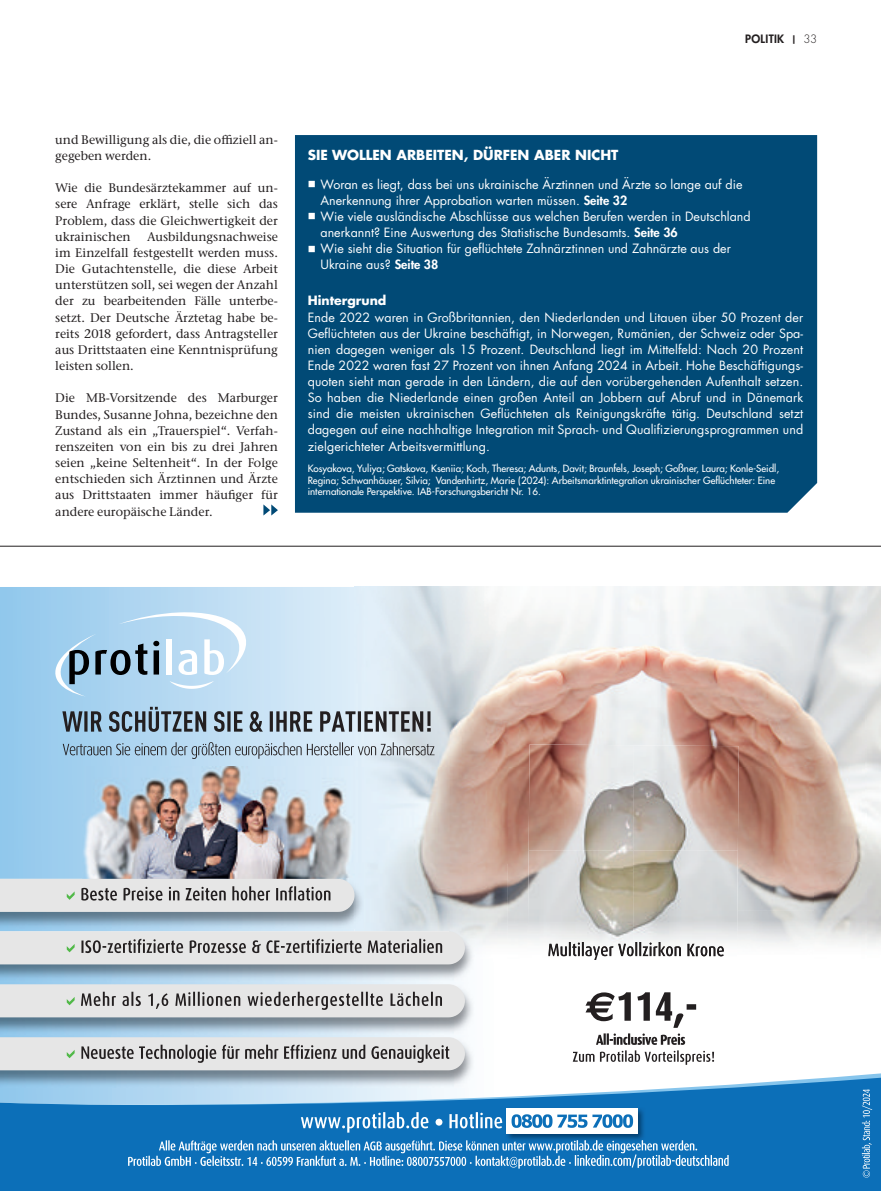
<style>
.page{position:relative;width:881px;height:1191px;background:#fff}
.page>*{position:absolute;margin:0;border:0;box-sizing:border-box;transform-origin:0 0}
.t1{font:700 13.5px "Futura LT Pro";color:#fff}
.t2{font:12.45px/16.2px "Futura LT Pro";color:#fff}
.t3{font:500 12.45px/16.2px "Stone Serif ITC Pro";color:#231f20;text-align:justify}
.t4{font:700 12.45px "Futura LT Pro";color:#fff}
.t5{font:800 11.25px "Futura LT Pro";letter-spacing:.03em;color:#231f20}
.t6{font:500 9.75px/11.2px "Futura LT Pro";color:#fff}
.s1{font-weight:300}
.s2{font-weight:800}
</style>
<div class="page">
<hr style="left:0;top:546px;width:880px;height:1px;background:#231f20">
<svg style="left:263px;top:504px;width:15px;height:11px"></svg>
<svg style="left:0;top:587px;width:715px;height:478px"></svg>
<img style="left:354px;top:587px;width:459px;height:180px">
<img style="left:813px;top:587px;width:53px;height:366px">
<img style="left:354px;top:767px;width:194px;height:191px">
<img style="left:738px;top:767px;width:76px;height:143px">
<svg style="left:0;top:1076px;width:880px;height:115px;background:#3286c4"></svg>
<svg style="left:128px;top:1140px;width:600px;height:28px;background:#438fc7"></svg>
<svg style="left:861px;top:1089px;width:10px;height:88px"></svg>
<svg style="left:435px;top:1118px;width:7px;height:7px"></svg>
<svg style="left:301px;top:1112px;width:127px;height:20px;background:#4c95ca"></svg>
<img style="left:504px;top:1106px;width:142px;height:36px">
<img style="left:514px;top:1140px;width:128px;height:2px">
<div style="left:506px;top:1108px;width:131px;height:25px;background:#fff"></div>
<svg style="left:449px;top:1112px;width:183px;height:16px"></svg>
<img style="left:0;top:958px;width:474px;height:23px">
<img style="left:465px;top:931px;width:9px;height:27px">
<img style="left:0;top:984px;width:474px;height:50px">
<img style="left:0;top:1037px;width:474px;height:50px">
<svg style="left:0;top:931px;width:465px;height:33px;background:#d0d0d0"></svg>
<svg style="left:0;top:984px;width:465px;height:33px;background:#d2d2d2"></svg>
<svg style="left:0;top:1037px;width:465px;height:33px;background:#cecece"></svg>
<img style="left:82px;top:767px;width:272px;height:111px">
<img style="left:0;top:912px;width:354px;height:16px">
<img style="left:354px;top:879px;width:10px;height:49px">
<svg style="left:0;top:878px;width:354px;height:34px;background:#d0d0d1"></svg>
<svg style="left:62px;top:707px;width:368px;height:25px;background:#8797a4"></svg>
<svg style="left:63px;top:742px;width:371px;height:17px;background:#a7bdcd"></svg>
<svg style="left:48px;top:610px;width:209px;height:86px;background:#aecde3"></svg>
<svg style="left:548px;top:956px;width:175px;height:4px"></svg>
<svg style="left:585px;top:992px;width:111px;height:35px"></svg>
<svg style="left:572px;top:1033px;width:141px;height:31px"></svg>
<img style="left:527px;top:744px;width:211px;height:212px">
<img style="left:548px;top:942px;width:124px;height:14px">
<div style="left:295px;top:135px;width:521px;height:378px;background:#014a76"></div>
<p class="t5" style="left:744px;top:33px;width:73px">POLITIK <sup>|</sup> <span class="s1">33</span></p>
<p class="t3" style="left:55px;top:131px;width:224px">und Bewilligung als die, die offiziell an&shy;gegeben werden.</p>
<p class="t3" style="left:55px;top:180px;width:224px">Wie die Bundesärztekammer auf un&shy;sere Anfrage erklärt, stelle sich das Problem, dass die Gleichwertigkeit der ukrainischen</p>
<p class="t3" style="left:55px;top:228px;width:224px;text-indent:92px">Ausbildungsnachweise im Einzelfall festgestellt werden muss.<br>Die Gutachtenstelle, die diese Arbeit unterstützen soll, sei wegen der Anzahl der zu bearbeitenden Fälle unterbe&shy;setzt. Der Deutsche Ärztetag habe be&shy;reits 2018 gefordert, dass Antragsteller aus Drittstaaten eine Kenntnisprüfung leisten sollen.</p>
<p class="t3" style="left:55px;top:390px;width:224px">Die MB-Vorsitzende des Marburger Bundes, Susanne Johna, bezeichne den Zustand als ein „Trauerspiel“. Verfah&shy;renszeiten von ein bis zu drei Jahren seien „keine Seltenheit“. In der Folge entschieden sich Ärztinnen und Ärzte aus Drittstaaten immer häufiger für andere europäische Länder.</p>
<p class="t1" style="left:307px;top:147px;width:312px">SIE WOLLEN ARBEITEN, DÜRFEN ABER NICHT</p>
<p class="t2" style="left:320px;top:176px;width:423px;text-indent:-13px">■ Woran es liegt, dass bei uns ukrainische Ärztinnen und Ärzte so lange auf die<br>Anerkennung ihrer Approbation warten müssen. <span class="s2">Seite 32</span></p>
<p class="t2" style="left:320px;top:209px;width:431px;text-indent:-13px">■ Wie viele ausländische Abschlüsse aus welchen Berufen werden in Deutschland anerkannt? Eine Auswertung des Statistische Bundesamts. <span class="s2">Seite 36</span></p>
<p class="t2" style="left:320px;top:241px;width:411px;text-indent:-13px">■ Wie sieht die Situation für geflüchtete Zahnärztinnen und Zahnärzte aus der<br>Ukraine aus? <span class="s2">Seite 38</span></p>
<p class="t4" style="left:307px;top:294px;width:80px">Hintergrund</p>
<p class="t2" style="left:307px;top:309px;width:497px;text-align:justify">Ende 2022 waren in Großbritannien, den Niederlanden und Litauen über 50 Prozent der Geflüchteten aus der Ukraine beschäftigt, in Norwegen, Rumänien, der Schweiz oder Spa&shy;nien dagegen weniger als 15 Prozent. Deutschland liegt im Mittelfeld: Nach 20 Prozent Ende 2022 waren fast 27 Prozent von ihnen Anfang 2024 in Arbeit. Hohe Beschäftigungs&shy;quoten sieht man gerade in den Ländern, die auf den vorübergehenden Aufenthalt setzen.<br>So haben die Niederlande einen großen Anteil an Jobbern auf Abruf und in Dänemark sind die meisten ukrainischen Geflüchteten als Reinigungskräfte tätig. Deutschland setzt dagegen auf eine nachhaltige Integration mit Sprach- und Qualifizierungsprogrammen und zielgerichteter Arbeitsvermittlung.</p>
<p class="t6" style="left:307px;top:463px;width:473px">Kosyakova, Yuliya; Gatskova, Kseniia; Koch, Theresa; Adunts, Davit; Braunfels, Joseph; Goßner, Laura; Konle-Seidl,<br>Regina; Schwanhäuser, Silvia; Vandenhirtz, Marie (2024): Arbeitsmarktintegration ukrainischer Geflüchteter: Eine internationale Perspektive. IAB-Forschungsbericht Nr. 16.</p>
</div>
